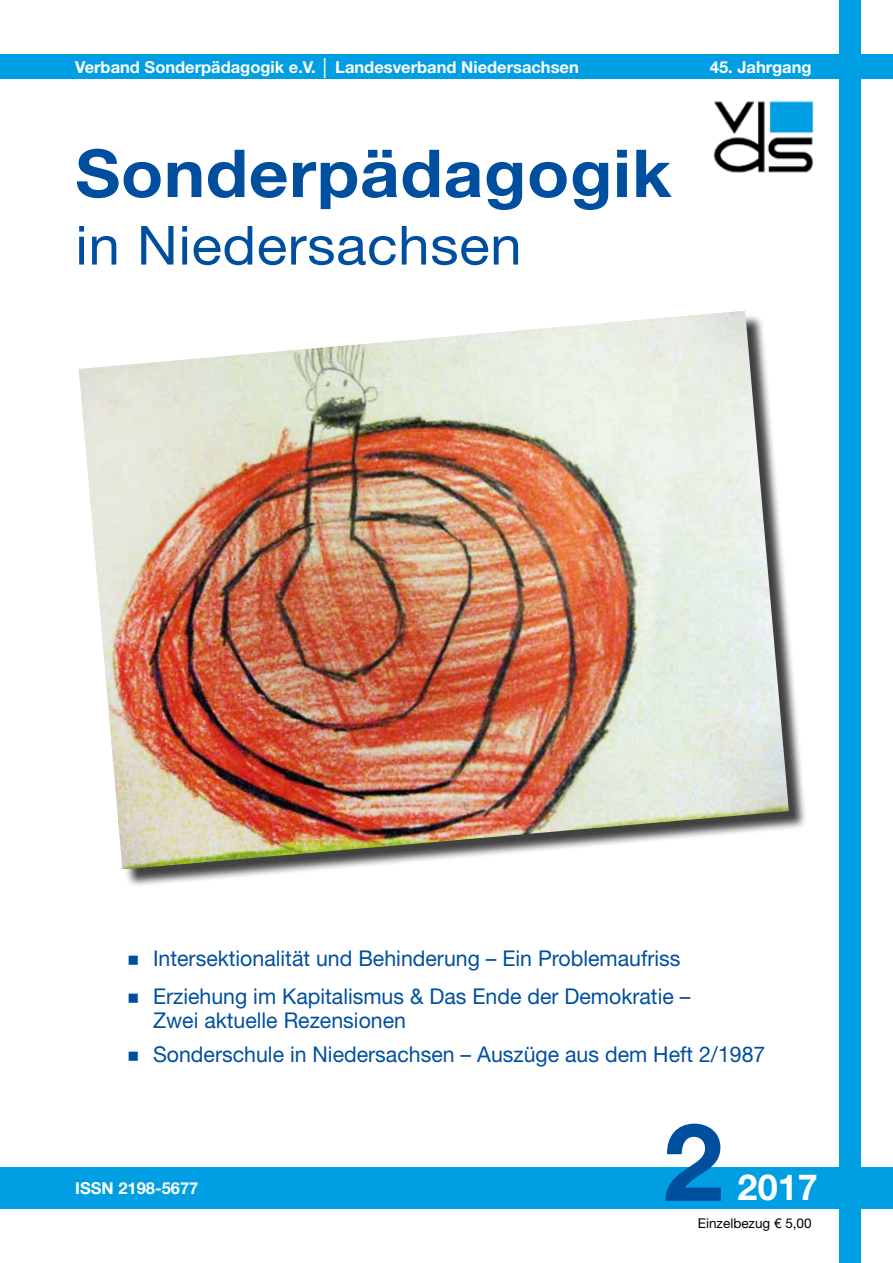
<style>
.page{position:relative;width:893px;height:1263px;background:#fff}
.page>*{position:absolute;margin:0;border:0;box-sizing:border-box;transform-origin:0 0}
.t1{font:700 108px "Helvetica Neue LT Std";color:#004f9f}
.t2{font:700 66.15px "Helvetica Neue LT Std";letter-spacing:.01em;color:#004f9f;scale:1.05 1}
.t3{font:54px "Helvetica Neue LT Std";letter-spacing:.01em;color:#004f9f;scale:1.05 1}
.t4{font:700 36px "Helvetica Neue LT Std";color:#fff}
.t5{font:21.75px/24.8px "Helvetica Neue LT Std";color:#004f9f}
.t6{font:700 16.5px "Helvetica Neue LT Std";color:#fff}
.t7{font:13.5px "Helvetica Neue LT Std";color:#000}
.s1{font-family:"Arial";font-weight:400}
</style>
<div class="page">
<div style="left:0;top:55px;width:893px;height:24px;background:#009fe3"></div>
<div style="left:0;top:1167px;width:893px;height:41px;background:#009fe3"></div>
<img style="left:713px;top:101px;width:101px;height:72px">
<div style="left:839px;top:0;width:21px;height:1263px;background:#009fe3"></div>
<div style="left:81px;top:313px;width:726px;height:574px;background:#000;opacity:.75"></div>
<img style="left:79px;top:311px;width:710px;height:558px">
<p class="t6" style="left:75px;top:57px;width:505px">Verband Sonderpädagogik e.V. <span class="s1">│</span> Landesverband Niedersachsen</p>
<p class="t6" style="left:710px;top:57px;width:103px">45. Jahrgang</p>
<h2 class="t2" style="left:75px;top:133px;width:569px">Sonderpädagogik</h2>
<h3 class="t3" style="left:75px;top:213px;width:427px">in Niedersachsen</h3>
<p class="t5" style="left:128px;top:946px;width:554px">■ Intersektionalität und Behinderung – Ein Problemaufriss</p>
<p class="t5" style="left:153px;top:983px;width:539px;text-indent:-26px">■ Erziehung im Kapitalismus &amp; Das Ende der Demokratie –<br>Zwei aktuelle Rezensionen</p>
<p class="t5" style="left:128px;top:1041px;width:639px">■ Sonderschule in Niedersachsen – Auszüge aus dem Heft 2/1987</p>
<p class="t6" style="left:75px;top:1177px;width:125px">ISSN 2198-5677</p>
<h1 class="t1" style="left:663px;top:1095px;width:62px">2</h1>
<h3 class="t4" style="left:738px;top:1164px;width:82px">2017</h3>
<p class="t7" style="left:698px;top:1215px;width:115px">Einzelbezug € 5,00</p>
</div>
